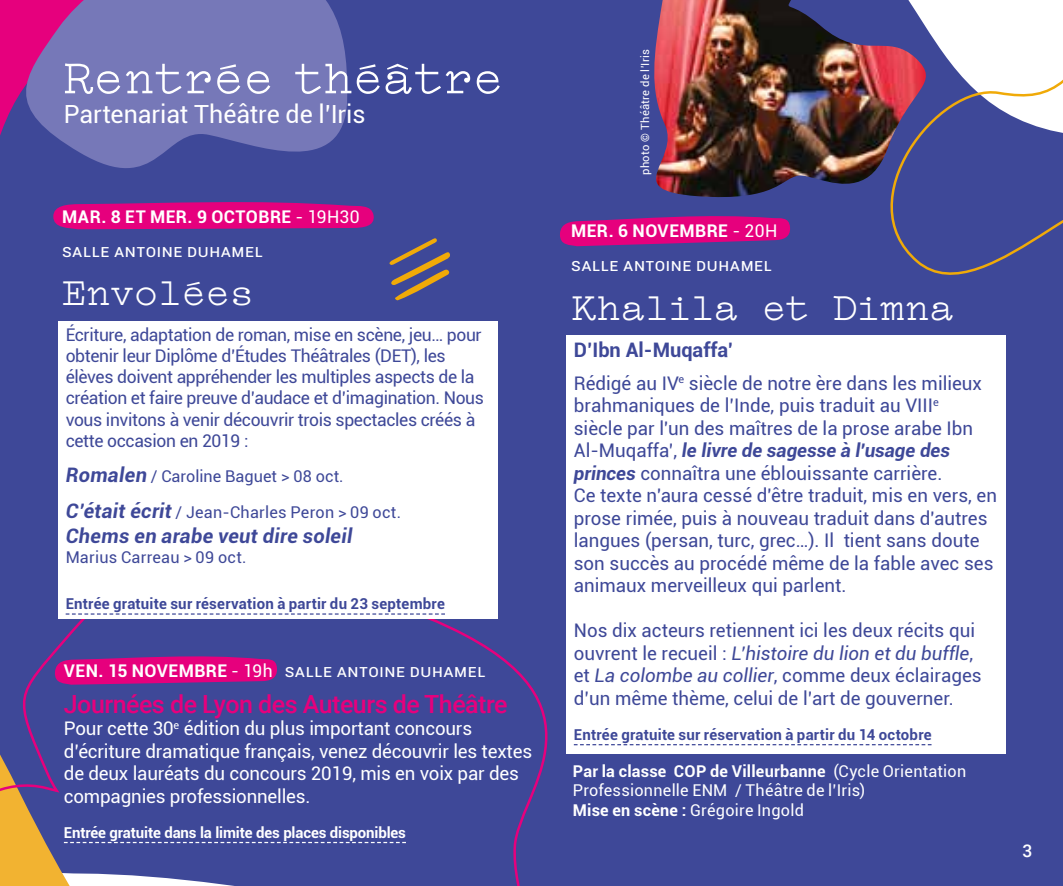
<style>
.page{position:relative;width:1063px;height:886px;background:#3e4898}
.page>*{position:absolute;margin:0;border:0;box-sizing:border-box;transform-origin:0 0}
.t1{font:50px "Compagnon";color:#fff}
.t2{font:40px "Compagnon";color:#fff}
.t3{font:500 25px "Roboto";letter-spacing:-.02em;color:#e6007d}
.t4{font:25px "Roboto";letter-spacing:-.005em;color:#fff}
.t5{font:italic 700 20px "Roboto";letter-spacing:.02em;color:#3e4898}
.t6{font:700 20px "Roboto";color:#3e4898}
.t7{font:18.75px/22.5px "Roboto";color:#3e4898}
.t8{font:18.75px/22.5px "Roboto";letter-spacing:-.01em;color:#fff}
.t9{font:17.5px/21px "Roboto";letter-spacing:-.02em;color:#3e4898}
.t10{font:17.5px "Roboto";letter-spacing:.02em;color:#fff}
.t11{font:700 17.5px "Roboto";letter-spacing:.025em;color:#fff}
.t12{font:500 17.5px "Roboto";color:#fff}
.t13{font:16.25px/19.5px "Roboto";letter-spacing:.015em;color:#fff}
.t14{font:16.25px "Roboto";letter-spacing:.01em;color:#3e4898}
.t15{font:700 15px "Roboto";letter-spacing:.015em;color:#3e4898}
.t16{font:700 15px "Roboto";letter-spacing:-.01em;color:#fff}
.t17{font:11.25px "Roboto";letter-spacing:.025em;color:#fff}
.s1{font-weight:400}
.s2{font-weight:700;font-style:italic;font-size:20px}
.s3{font-weight:700}
.s4{font-weight:700;font-style:italic}
.s5{font-style:italic}
</style>
<div class="page">
<svg style="left:559px;top:213px;width:232px;height:33px"></svg>
<img style="left:644px;top:0;width:203px;height:202px">
<svg style="left:847px;top:0;width:216px;height:325px"></svg>
<div style="left:567px;top:335px;width:439px;height:418px;background:#fff"></div>
<svg style="left:611px;top:744px;width:321px;height:1px"></svg>
<svg style="left:389px;top:237px;width:62px;height:64px"></svg>
<svg style="left:1px;top:0;width:348px;height:199px;fill:#7678b8"></svg>
<svg style="left:53px;top:199px;width:322px;height:30px"></svg>
<svg style="left:0;top:523px;width:609px;height:363px"></svg>
<div style="left:59px;top:321px;width:439px;height:298px;background:#fff"></div>
<svg style="left:66px;top:613px;width:379px;height:2px"></svg>
<svg style="left:54px;top:653px;width:223px;height:32px"></svg>
<svg style="left:64px;top:842px;width:342px;height:1px"></svg>
<h1 class="t1" style="left:64px;top:54px;width:441px">Rentrée théâtre</h1>
<h3 class="t4" style="left:64px;top:97px;width:303px">Partenariat Théâtre de l’Iris</h3>
<p class="t11" style="left:62px;top:204px;width:299px">MAR. 8 ET MER. 9 OCTOBRE <span class="s1">- 19H30</span></p>
<p class="t10" style="left:62px;top:239px;width:202px">Salle Antoine Duhamel</p>
<h2 class="t2" style="left:62px;top:274px;width:193px">Envolées</h2>
<p class="t9" style="left:66px;top:324px;width:420px">Écriture, adaptation de roman, mise en scène, jeu… pour obtenir leur Diplôme d’Études Théâtrales (DET), les élèves doivent appréhender les multiples aspects de la création et faire preuve d’audace et d’imagination. Nous vous invitons à venir découvrir trois spectacles créés à cette occasion en 2019 :</p>
<p class="t14" style="left:66px;top:464px;width:279px"><span class="s2">Romalen</span> / Caroline Baguet &gt; 08 oct.</p>
<p class="t14" style="left:66px;top:501px;width:337px"><span class="s2">C’était écrit</span> / Jean-Charles Peron &gt; 09 oct.</p>
<p class="t5" style="left:66px;top:522px;width:288px">Chems en arabe veut dire soleil</p>
<p class="t14" style="left:66px;top:545px;width:182px">Marius Carreau &gt; 09 oct.</p>
<p class="t15" style="left:66px;top:593px;width:381px">Entrée gratuite sur réservation à partir du 23 septembre</p>
<p class="t10" style="left:64px;top:659px;width:423px"><span class="s3">VEN. 15 NOVEMBRE</span> - 19h salle Antoine Duhamel</p>
<h3 class="t3" style="left:64px;top:686px;width:445px">Journées de Lyon des Auteurs de Théâtre</h3>
<p class="t8" style="left:64px;top:716px;width:470px">Pour cette 30<sup>e</sup> édition du plus important concours d’écriture dramatique français, venez découvrir les textes de deux lauréats du concours 2019, mis en voix par des compagnies professionnelles.</p>
<p class="t16" style="left:64px;top:821px;width:344px">Entrée gratuite dans la limite des places disponibles</p>
<p class="t17" style="left:637px;top:175px;width:128px;rotate:-90deg">photo © Théâtre de l'Iris</p>
<p class="t11" style="left:571px;top:218px;width:208px">MER. 6 NOVEMBRE <span class="s1">- 20H</span></p>
<p class="t10" style="left:571px;top:253px;width:202px">Salle Antoine Duhamel</p>
<h2 class="t2" style="left:572px;top:289px;width:384px">Khalila et Dimna</h2>
<p class="t6" style="left:574px;top:336px;width:161px">D’Ibn Al-Muqaffa’</p>
<p class="t7" style="left:574px;top:371px;width:425px">Rédigé au IV<sup>e</sup> siècle de notre ère dans les milieux brahmaniques de l’Inde, puis traduit au VIII<sup>e<br></sup>siècle par l'un des maîtres de la prose arabe Ibn Al-Muqaffa’, <span class="s4">le livre de sagesse à l'usage des princes</span> connaîtra une éblouissante carrière.<br>Ce texte n'aura cessé d'être traduit, mis en vers, en prose rimée, puis à nouveau traduit dans d'autres langues (persan, turc, grec…). Il tient sans doute son succès au procédé même de la fable avec ses animaux merveilleux qui parlent.</p>
<p class="t7" style="left:574px;top:618px;width:409px">Nos dix acteurs retiennent ici les deux récits qui ouvrent le recueil : <span class="s5">L’histoire du lion et du buffle</span>, et <span class="s5">La colombe au collier</span>, comme deux éclairages d’un même thème, celui de l’art de gouverner.</p>
<p class="t15" style="left:574px;top:724px;width:359px">Entrée gratuite sur réservation à partir du 14 octobre</p>
<p class="t13" style="left:573px;top:761px;width:395px"><span class="s3">Par la classe COP de Villeurbanne</span> (Cycle Orientation<br>Professionnelle ENM / Théâtre de l’Iris)<br><span class="s3">Mise en scène :</span> Grégoire Ingold</p>
<p class="t12" style="left:1023px;top:838px;width:11px">3</p>
</div>
